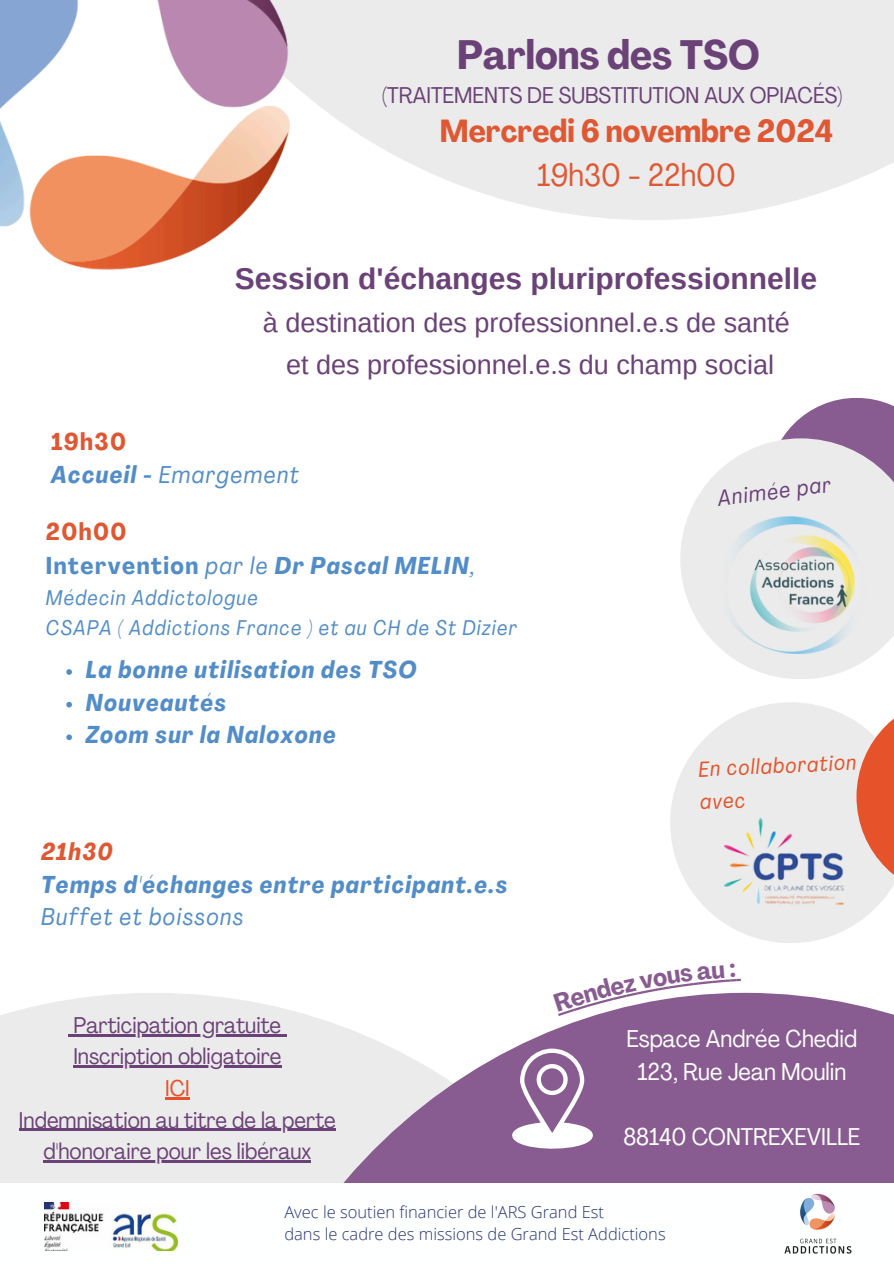
<style>
.page{position:relative;width:894px;height:1264px;background:#fff}
.page>*{position:absolute;margin:0;border:0;box-sizing:border-box;transform-origin:0 0}
.t1{font:700 condensed 40.5px "Agrandir";color:#6b4277}
.t2{font:700 condensed 31.5px/43.8px "Agrandir";color:#df5834;text-align:center}
.t3{font:700 30px "Arimo";color:#6b4277}
.t4{font:27px/41.7px "Arimo";color:#6b4277;text-align:center}
.t5{font:italic 700 condensed 24px/32.7px "Agrandir";letter-spacing:.06em;color:#538dc7}
.t6{font:condensed 24px/32.7px "Agrandir";color:#fff;text-align:center}
.t7{font:italic condensed 24px/32.7px "Agrandir";letter-spacing:.06em;color:#538dc7}
.t8{font:condensed 22.5px/31.5px "Agrandir";color:#6b4277;text-align:center}
.t9{font:italic condensed 22.05px "Agrandir";color:#6b4277}
.t10{font:italic condensed 21.45px/32.2px "Agrandir";color:#e6522a}
.t11{font:italic condensed 21px/29.2px "Agrandir";letter-spacing:.06em;color:#538dc7}
.t12{font:300 16.5px "Open Sans";color:#273478}
.s1{font-weight:700}
.s2{font-weight:400}
.s3{font-weight:700;font-style:normal;color:#df5834}
.s4{font-style:normal;color:#df5834}
.s5{font-style:normal}
.s6{color:#df5834}
.s7{color:#e6522a}
</style>
<div class="page">
<div style="left:0;top:992px;width:693px;height:271px;background:#ebebeb"></div>
<svg style="left:670px;top:702px;width:215px;height:241px;fill:#ebebeb"></svg>
<svg style="left:856px;top:702px;width:37px;height:195px;background:#eb9983"></svg>
<svg style="left:206px;top:992px;width:687px;height:191px;fill:#885c90"></svg>
<div style="left:112px;top:0;width:781px;height:220px;background:#ebebeb"></div>
<img style="left:0;top:0;width:377px;height:270px">
<div style="left:0;top:1183px;width:893px;height:80px;background:#feffff"></div>
<img style="left:784px;top:1193px;width:68px;height:61px">
<img style="left:45px;top:1202px;width:133px;height:48px">
<svg style="left:512px;top:1048px;width:80px;height:104px;background:#af92b5"></svg>
<svg style="left:782px;top:398px;width:111px;height:40px"></svg>
<svg style="left:680px;top:438px;width:213px;height:241px;fill:#ebebeb"></svg>
<img style="left:717px;top:806px;width:140px;height:106px">
<img style="left:717px;top:516px;width:149px;height:138px">
<hr style="left:74px;top:1034px;width:207px;height:2px;background:#6b4277">
<hr style="left:73px;top:1065px;width:208px;height:2px;background:#6b4277">
<hr style="left:165px;top:1097px;width:25px;height:2px;background:#e6522a">
<hr style="left:19px;top:1128px;width:317px;height:2px;background:#6b4277">
<hr style="left:43px;top:1160px;width:268px;height:2px;background:#6b4277">
<svg style="left:66px;top:669px;width:6px;height:5px"></svg>
<svg style="left:66px;top:701px;width:6px;height:6px"></svg>
<svg style="left:66px;top:734px;width:6px;height:6px"></svg>
<svg style="left:553px;top:978px;width:187px;height:38px"></svg>
<h4 class="t1" style="left:457px;top:39px;width:304px">Parlons des TSO</h4>
<h4 class="t8" style="left:382px;top:81px;width:461px"><span class="s1">(</span>TRAITEMENTS DE SUBSTITUTION AUX OPIACÉS)</h4>
<p class="t2" style="left:439px;top:112px;width:395px">Mercredi 6 novembre 2024<br><span class="s2">19h30 - 22h00</span></p>
<p class="t3" style="left:235px;top:262px;width:584px">Session d'échanges pluriprofessionnelle</p>
<p class="t4" style="left:263px;top:302px;width:528px">à destination des professionnel.e.s de santé et des professionnel.e.s du champ social</p>
<p class="t7" style="left:51px;top:427px;width:249px"><span class="s3">19h30<br></span><span class="s1">Accueil -</span> Emargement</p>
<p class="t5" style="left:46px;top:517px;width:430px;line-height:33.8px"><span class="s4">20h00<br></span><span class="s5">Intervention</span> <span class="s2">par le</span> Dr Pascal MELIN<span class="s2">,</span></p>
<p class="t11" style="left:46px;top:585px;width:472px">Médecin Addictologue<br>CSAPA ( Addictions France ) et au CH de St Dizier</p>
<p class="t5" style="left:86px;top:656px;width:332px">La bonne utilisation des TSO</p>
<p class="t5" style="left:86px;top:688px;width:142px">Nouveautés</p>
<p class="t5" style="left:86px;top:721px;width:251px">Zoom sur la Naloxone</p>
<h4 class="t5" style="left:41px;top:837px;width:467px"><span class="s6">21h30<br></span>Temps d'échanges entre participant.e.s<br><span class="s2">Buffet et boissons</span></h4>
<h5 class="t8" style="left:74px;top:1011px;width:209px">Participation gratuite</h5>
<h5 class="t8" style="left:73px;top:1043px;width:209px">Inscription obligatoire<br><span class="s7">ICI</span></h5>
<p class="t8" style="left:19px;top:1106px;width:318px">Indemnisation au titre de la perte</p>
<h6 class="t8" style="left:43px;top:1137px;width:269px">d'honoraire pour les libéraux</h6>
<h2 class="t9" style="left:716px;top:489px;width:115px;rotate:-7deg">Animée par</h2>
<h6 class="t10" style="left:697px;top:755px;width:159px;rotate:-3deg">En collaboration avec</h6>
<p class="t6" style="left:626px;top:1025px;width:232px">Espace Andrée Chedid<br>123, Rue Jean Moulin</p>
<p class="t6" style="left:623px;top:1122px;width:238px">88140 CONTREXEVILLE</p>
<h5 class="t12" style="left:284px;top:1199px;width:321px">Avec le soutien financier de l'ARS Grand Est</h5>
<h5 class="t12" style="left:284px;top:1222px;width:382px">dans le cadre des missions de Grand Est Addictions</h5>
</div>
